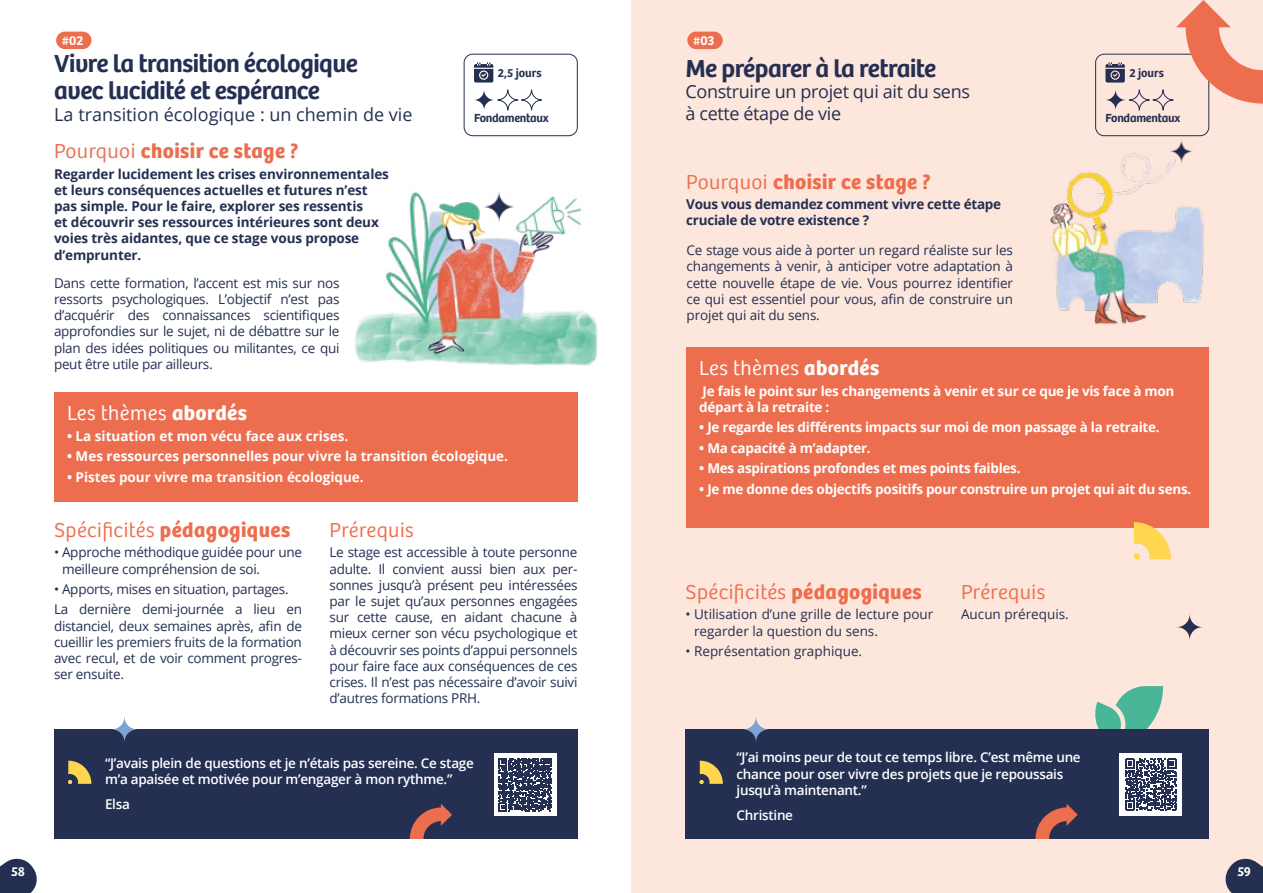
<style>
.page{position:relative;width:1263px;height:893px;background:#fff}
.page>*{position:absolute;margin:0;border:0;box-sizing:border-box;transform-origin:0 0}
.t1{font:600 25.5px/27px "Bree";letter-spacing:-.02em;color:#242f52}
.t2{font:300 21px "Bree";letter-spacing:.02em;color:#ed6e4f}
.t3{font:700 21px "Bree";letter-spacing:.02em;color:#ed6e4f}
.t4{font:300 21px "Bree";letter-spacing:.02em;color:#fff}
.t5{font:18px/21.6px "Open Sans";letter-spacing:-.02em;color:#242f52}
.t6{font:18px "Open Sans";color:#242f52}
.t7{font:13.5px/16.2px "Open Sans";letter-spacing:-.02em;color:#242f52;text-align:justify}
.t8{font:700 13.5px/16.2px "Open Sans";letter-spacing:-.01em;color:#242f52}
.t9{font:700 13.5px/16.2px "Open Sans";letter-spacing:-.02em;color:#fff}
.t10{font:600 13.5px/16.2px "Open Sans";letter-spacing:-.02em;color:#fff}
.t11{font:700 13.5px "Open Sans";color:#fff}
.t12{font:13.5px/16.2px "Open Sans";color:#242f52}
.t13{font:600 13.5px "Bree";letter-spacing:-.02em;color:#fff}
.t14{font:600 12.15px "Bree";letter-spacing:-.02em;color:#242f52}
.s1{font-weight:300}
.s2{font-weight:700}
</style>
<div class="page">
<div style="left:631px;top:0;width:632px;height:893px;background:#fde6db"></div>
<svg style="left:1225px;top:858px;width:38px;height:35px"></svg>
<svg style="left:0;top:858px;width:37px;height:35px"></svg>
<svg style="left:1095px;top:686px;width:68px;height:43px"></svg>
<div style="left:686px;top:347px;width:523px;height:181px;background:#ed6e4f"></div>
<img style="left:1050px;top:135px;width:155px;height:190px">
<div style="left:687px;top:32px;width:36px;height:17px;background:#ed6e4f;border-radius:9px"></div>
<div style="left:685px;top:729px;width:524px;height:110px;background:#242f52"></div>
<svg style="left:743px;top:717px;width:26px;height:25px"></svg>
<svg style="left:1177px;top:614px;width:25px;height:26px"></svg>
<svg style="left:699px;top:761px;width:24px;height:23px"></svg>
<svg style="left:1133px;top:522px;width:38px;height:38px"></svg>
<svg style="left:1035px;top:804px;width:43px;height:35px"></svg>
<div style="left:1119px;top:753px;width:63px;height:63px;background:#fff"></div>
<svg style="left:1125px;top:759px;width:51px;height:51px"></svg>
<div style="left:1095px;top:54px;width:114px;height:82px;border:1px solid #242f52;border-radius:9px"></div>
<svg style="left:1105px;top:0;width:158px;height:110px"></svg>
<div style="left:54px;top:392px;width:523px;height:110px;background:#ed6e4f"></div>
<div style="left:56px;top:32px;width:36px;height:17px;background:#ed6e4f;border-radius:9px"></div>
<img style="left:355px;top:133px;width:243px;height:269px">
<div style="left:464px;top:54px;width:113px;height:82px;border:1px solid #242f52;border-radius:9px"></div>
<svg style="left:474px;top:62px;width:19px;height:21px"></svg>
<svg style="left:474px;top:90px;width:68px;height:20px"></svg>
<div style="left:54px;top:729px;width:523px;height:110px;background:#242f52"></div>
<svg style="left:112px;top:717px;width:25px;height:25px"></svg>
<svg style="left:68px;top:761px;width:23px;height:23px"></svg>
<svg style="left:410px;top:804px;width:42px;height:35px"></svg>
<div style="left:494px;top:753px;width:62px;height:63px;background:#fff"></div>
<svg style="left:498px;top:758px;width:54px;height:53px"></svg>
<p class="t13" style="left:62px;top:30px;width:23px">#02</p>
<h1 class="t1" style="left:54px;top:48px;width:305px">Vivre la transition écologique avec lucidité et espérance</h1>
<h3 class="t6" style="left:54px;top:102px;width:360px">La transition écologique : un chemin de vie</h3>
<p class="t14" style="left:498px;top:64px;width:45px">2,5 jours</p>
<p class="t14" style="left:474px;top:109px;width:76px">Fondamentaux</p>
<h2 class="t3" style="left:54px;top:134px;width:246px"><span class="s1">Pourquoi</span> choisir ce stage ?</h2>
<p class="t8" style="left:54px;top:165px;width:336px">Regarder lucidement les crises environnementales et leurs conséquences actuelles et futures n’est pas simple. Pour le faire, explorer ses ressentis<br>et découvrir ses ressources intérieures sont deux voies très aidantes, que ce stage vous propose d’emprunter.</p>
<p class="t7" style="left:54px;top:274px;width:287px">Dans cette formation, l’accent est mis sur nos ressorts psychologiques. L’objectif n’est pas d’acquérir des connaissances scientifiques approfondies sur le sujet, ni de débattre sur le plan des idées politiques ou militantes, ce qui peut être utile par ailleurs.</p>
<h2 class="t4" style="left:67px;top:398px;width:181px">Les thèmes <span class="s2">abordés</span></h2>
<p class="t11" style="left:67px;top:426px;width:283px">• La situation et mon vécu face aux crises.</p>
<p class="t11" style="left:67px;top:447px;width:442px">• Mes ressources personnelles pour vivre la transition écologique.</p>
<p class="t11" style="left:67px;top:467px;width:298px">• Pistes pour vivre ma transition écologique.</p>
<h2 class="t2" style="left:54px;top:514px;width:238px">Spécificités <span class="s2">pédagogiques</span></h2>
<p class="t7" style="left:62px;top:544px;width:241px;text-indent:-8px">• Approche méthodique guidée pour une meilleure compréhension de soi.</p>
<p class="t7" style="left:54px;top:578px;width:249px;line-height:20.4px">• Apports, mises en situation, partages.<br>La dernière demi-journée a lieu en</p>
<p class="t7" style="left:54px;top:617px;width:249px">distanciel, deux semaines après, afin de cueillir les premiers fruits de la formation avec recul, et de voir comment progres&shy;ser ensuite.</p>
<h2 class="t2" style="left:330px;top:514px;width:86px">Prérequis</h2>
<p class="t7" style="left:330px;top:544px;width:249px">Le stage est accessible à toute personne adulte. Il convient aussi bien aux per&shy;sonnes jusqu’à présent peu intéressées par le sujet qu’aux personnes engagées sur cette cause, en aidant chacune à mieux cerner son vécu psychologique et à découvrir ses points d’appui personnels pour faire face aux conséquences de ces crises. Il n’est pas nécessaire d’avoir suivi d’autres formations PRH.</p>
<p class="t10" style="left:105px;top:754px;width:370px">“J’avais plein de questions et je n’étais pas sereine. Ce stage m’a apaisée et motivée pour m’engager à mon rythme.”</p>
<p class="t10" style="left:105px;top:795px;width:26px">Elsa</p>
<p class="t13" style="left:693px;top:30px;width:23px">#03</p>
<h1 class="t1" style="left:685px;top:53px;width:252px">Me préparer à la retraite</h1>
<h3 class="t5" style="left:685px;top:80px;width:286px">Construire un projet qui ait du sens à cette étape de vie</h3>
<p class="t14" style="left:1129px;top:64px;width:36px">2 jours</p>
<p class="t14" style="left:1105px;top:109px;width:76px">Fondamentaux</p>
<h2 class="t3" style="left:686px;top:165px;width:246px"><span class="s1">Pourquoi</span> choisir ce stage ?</h2>
<p class="t8" style="left:686px;top:196px;width:316px">Vous vous demandez comment vivre cette étape cruciale de votre existence ?</p>
<p class="t7" style="left:686px;top:242px;width:328px">Ce stage vous aide à porter un regard réaliste sur les changements à venir, à anticiper votre adaptation à cette nouvelle étape de vie. Vous pourrez identifier ce qui est essentiel pour vous, afin de construire un projet qui ait du sens.</p>
<h2 class="t4" style="left:699px;top:353px;width:181px">Les thèmes <span class="s2">abordés</span></h2>
<p class="t9" style="left:699px;top:382px;width:477px">Je fais le point sur les changements à venir et sur ce que je vis face à mon départ à la retraite :</p>
<p class="t9" style="left:699px;top:419px;width:462px">• Je regarde les différents impacts sur moi de mon passage à la retraite.</p>
<p class="t9" style="left:699px;top:439px;width:173px">• Ma capacité à m’adapter.</p>
<p class="t9" style="left:699px;top:460px;width:323px">• Mes aspirations profondes et mes points faibles.</p>
<p class="t9" style="left:699px;top:480px;width:493px">• Je me donne des objectifs positifs pour construire un projet qui ait du sens.</p>
<h2 class="t2" style="left:685px;top:577px;width:238px">Spécificités <span class="s2">pédagogiques</span></h2>
<p class="t12" style="left:694px;top:606px;width:241px;text-indent:-9px">• Utilisation d’une grille de lecture pour regarder la question du sens.</p>
<p class="t12" style="left:685px;top:643px;width:178px">• Représentation graphique.</p>
<h2 class="t2" style="left:961px;top:577px;width:86px">Prérequis</h2>
<p class="t12" style="left:961px;top:606px;width:109px">Aucun prérequis.</p>
<p class="t10" style="left:736px;top:749px;width:346px">“J’ai moins peur de tout ce temps libre. C’est même une chance pour oser vivre des projets que je repoussais jusqu’à maintenant.”</p>
<p class="t10" style="left:736px;top:806px;width:58px">Christine</p>
<p class="t13" style="left:11px;top:861px;width:15px">58</p>
<p class="t13" style="left:1237px;top:861px;width:15px">59</p>
</div>
